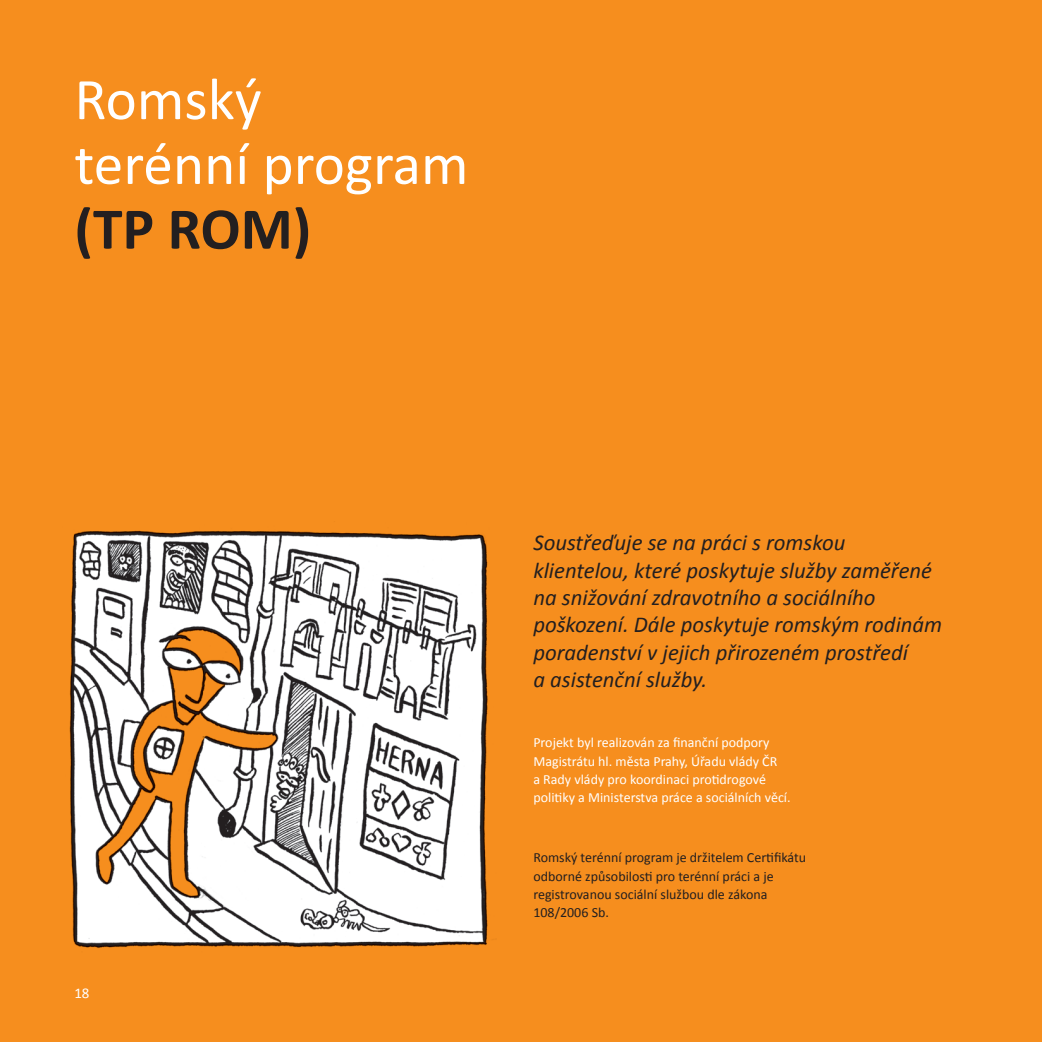
<style>
.page{position:relative;width:1042px;height:1042px;background:#f68e1e}
.page>*{position:absolute;margin:0;border:0;box-sizing:border-box;transform-origin:0 0}
.t1{font:59.5px/64.8px "Calibri";color:#fff}
.t2{font:700 59.5px "Calibri";color:#231f20}
.t3{font:italic 22.75px/27.3px "Calibri";color:#231f20}
.t4{font:14.88px "Calibri";color:#fff}
.t5{font:14px/18.4px "Calibri";color:#fff}
.t6{font:14px/18.4px "Calibri";color:#231f20}
</style>
<div class="page">
<img style="left:69px;top:530px;width:419px;height:418px">
<h1 class="t1" style="left:74px;top:67px;width:396px">Romský<br>terénní program</h1>
<h1 class="t2" style="left:74px;top:191px;width:238px">(TP ROM)</h1>
<p class="t4" style="left:74px;top:983px;width:17px">18</p>
<p class="t3" style="left:533px;top:528px;width:410px">Soustřeďuje se na práci s romskou klientelou, které poskytuje služby zaměřené na snižování zdravotního a sociálního poškození. Dále poskytuje romským rodinám poradenství v jejich přirozeném prostředí<br>a asistenční služby.</p>
<p class="t5" style="left:533px;top:733px;width:259px">Projekt byl realizován za finanční podpory Magistrátu hl. města Prahy, Úřadu vlády ČR<br>a Rady vlády pro koordinaci protidrogové politiky a Ministerstva práce a sociálních věcí.</p>
<p class="t6" style="left:533px;top:848px;width:274px">Romský terénní program je držitelem Certifikátu odborné způsobilosti pro terénní práci a je registrovanou sociální službou dle zákona 108/2006 Sb.</p>
</div>
